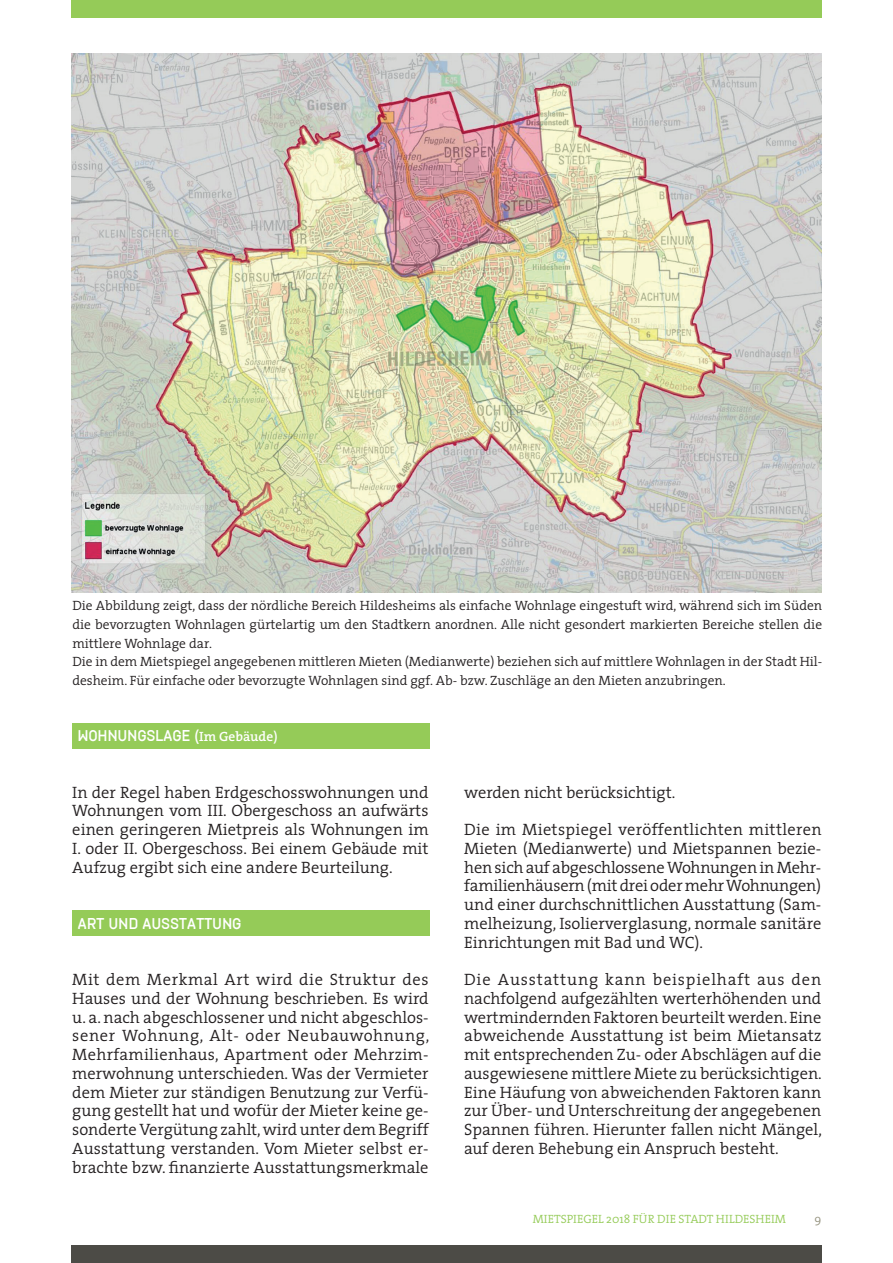
<style>
.page{position:relative;width:893px;height:1263px;background:#fff}
.page>*{position:absolute;margin:0;border:0;box-sizing:border-box;transform-origin:0 0}
.t1{font:300 16.5px/18.8px "The Serif";color:#231f20;text-align:justify}
.t2{font:500 15px "Uberform";color:#fff}
.t3{font:300 13.5px/18.8px "The Serif";color:#231f20}
.t4{font:300 12px "The Serif";color:#95cb58}
.t5{font:300 12px "The Serif";color:#95937f}
.s1{font-family:"The Serif";font-weight:600}
.s2{font-family:"The Serif";font-weight:600;font-size:13.5px}
</style>
<div class="page">
<div style="left:71px;top:1245px;width:750px;height:18px;background:#4c4b46"></div>
<img style="left:71px;top:54px;width:750px;height:539px">
<div style="left:71px;top:0;width:750px;height:18px;background:#95cb58"></div>
<div style="left:72px;top:723px;width:357px;height:25px;background:#95cb58"></div>
<div style="left:72px;top:910px;width:357px;height:25px;background:#95cb58"></div>
<p class="t3" style="left:72px;top:596px;width:751px">Die Abbildung zeigt, dass der nördliche Bereich Hildesheims als einfache Wohnlage eingestuft wird, während sich im Süden die bevorzugten Wohnlagen gürtelartig um den Stadtkern anordnen. Alle nicht gesondert markierten Bereiche stellen die mittlere Wohnlage dar.<br>Die in dem Mietspiegel angegebenen mittleren Mieten (Medianwerte) beziehen sich auf mittlere Wohnlagen in der Stadt Hil&shy;desheim. Für einfache oder bevorzugte Wohnlagen sind ggf. Ab- bzw. Zuschläge an den Mieten anzubringen.</p>
<p class="t2" style="left:77px;top:726px;width:202px">WOHNUNGSLAGE <span class="s1">(</span><span class="s2">Im Gebäude)</span></p>
<p class="t1" style="left:72px;top:783px;width:358px">In der Regel haben Erdgeschosswohnungen und Wohnungen vom III. Obergeschoss an aufwärts einen geringeren Mietpreis als Wohnungen im I. oder II. Obergeschoss. Bei einem Gebäude mit Aufzug ergibt sich eine andere Beurteilung.</p>
<p class="t2" style="left:77px;top:914px;width:165px">ART UND AUSSTATTUNG</p>
<p class="t1" style="left:72px;top:970px;width:358px">Mit dem Merkmal Art wird die Struktur des Hauses und der Wohnung beschrieben. Es wird u. a. nach abgeschlossener und nicht abgeschlos&shy;sener Wohnung, Alt- oder Neubauwohnung, Mehrfamilienhaus, Apartment oder Mehrzim&shy;merwohnung unterschieden. Was der Vermieter dem Mieter zur ständigen Benutzung zur Verfü&shy;gung gestellt hat und wofür der Mieter keine ge&shy;sonderte Vergütung zahlt, wird unter dem Begriff Ausstattung verstanden. Vom Mieter selbst er&shy;brachte bzw. finanzierte Ausstattungsmerkmale</p>
<p class="t1" style="left:464px;top:783px;width:213px">werden nicht berücksichtigt.</p>
<p class="t1" style="left:464px;top:820px;width:359px">Die im Mietspiegel veröffentlichten mittleren Mieten (Medianwerte) und Mietspannen bezie&shy;hen sich auf abgeschlossene Wohnungen in Mehr&shy;familienhäusern (mit drei oder mehr Wohnungen) und einer durchschnittlichen Ausstattung (Sam&shy;melheizung, Isolierverglasung, normale sanitäre Einrichtungen mit Bad und WC).</p>
<p class="t1" style="left:464px;top:970px;width:359px">Die Ausstattung kann beispielhaft aus den nachfolgend aufgezählten werterhöhenden und wertmindernden Faktoren beurteilt werden. Eine abweichende Ausstattung ist beim Mietansatz mit entsprechenden Zu- oder Abschlägen auf die ausgewiesene mittlere Miete zu berücksichtigen.<br>Eine Häufung von abweichenden Faktoren kann zur Über- und Unterschreitung der angegebenen Spannen führen. Hierunter fallen nicht Mängel, auf deren Behebung ein Anspruch besteht.</p>
<p class="t4" style="left:533px;top:1211px;width:255px">MIETSPIEGEL 2018 FÜR DIE STADT HILDESHEIM</p>
<p class="t5" style="left:814px;top:1211px;width:8px">9</p>
</div>
